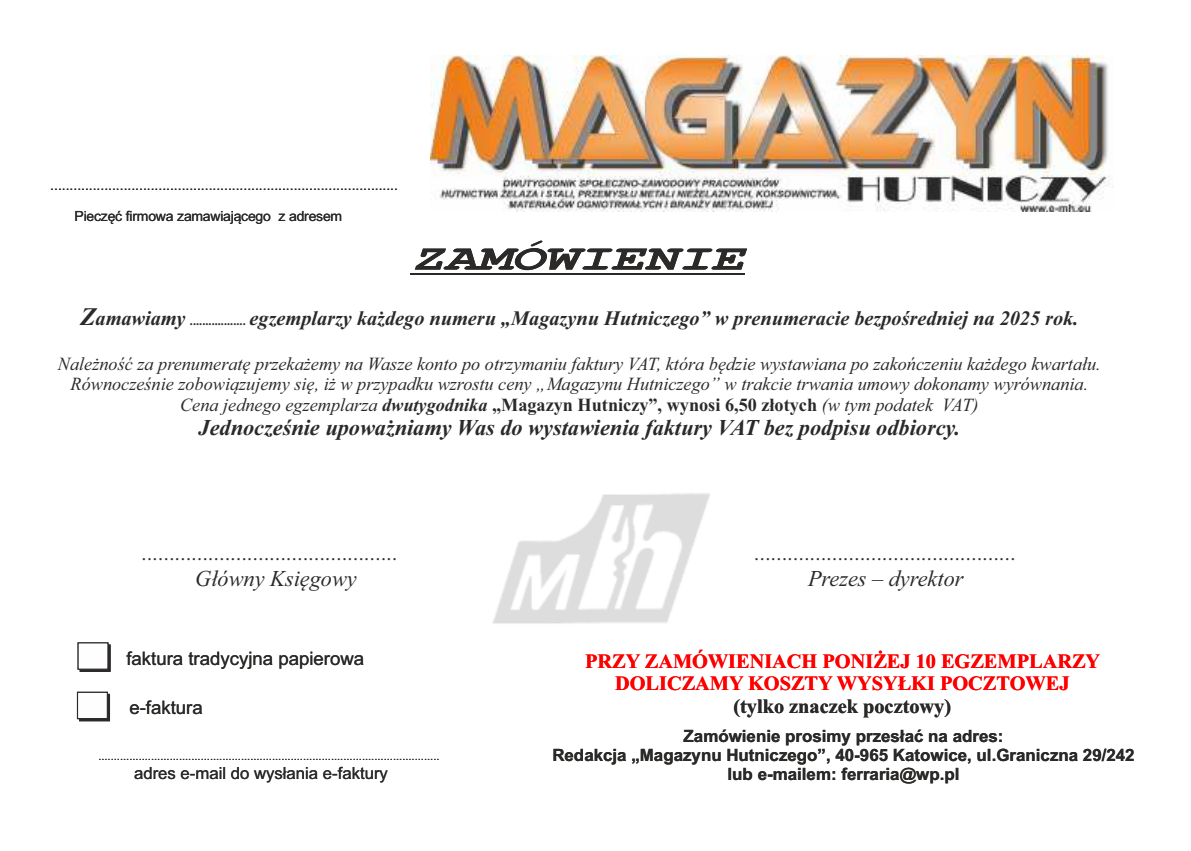
<style>
.page{position:relative;width:1191px;height:851px;background:#fff}
.page>*{position:absolute;margin:0;border:0;box-sizing:border-box;transform-origin:0 0}
.t1{font:italic 700 35.4px "Courier New";color:#2b2a29;scale:1.57 1}
.t2{font:italic 22.6px "Times New Roman";color:#2b2a29}
.t3{font:italic 700 22.6px "Times New Roman";color:#2b2a29}
.t4{font:italic 700 20.6px "Times New Roman";color:#2b2a29}
.t5{font:700 20.4px/22.4px "Times New Roman";color:#f00;text-align:center}
.t6{font:700 20.4px "Times New Roman";color:#2b2a29}
.t7{font:italic 18.6px/20.6px "Times New Roman";color:#2b2a29;text-align:center}
.t8{font:18.6px "Arial";color:#2b2a29}
.t9{font:700 17px/19px "Arial";color:#2b2a29;text-align:center}
.t10{font:16.8px "Arial";color:#2b2a29}
.t11{font:14px "Arial";letter-spacing:-.015em;color:#2b2a29}
.t12{font:13.8px "Arial";color:#2b2a29}
.t13{font:11.2px "Arial";color:#2b2a29}
.s1{font-size:25.2px}
.s2{font-size:12.6px}
.s3{font-weight:700}
.s4{font-weight:700;font-style:normal}
</style>
<div class="page">
<img style="left:492px;top:493px;width:218px;height:131px">
<img style="left:430px;top:55px;width:681px;height:157px">
<hr style="left:411px;top:273px;width:333px;height:1px;background:#2b2a29">
<svg style="left:76px;top:691px;width:34px;height:30px"></svg>
<svg style="left:77px;top:642px;width:34px;height:30px"></svg>
<p class="t12" style="left:50px;top:179px;width:349px">..........................................................................................</p>
<p class="t11" style="left:75px;top:211px;width:269px">Pieczęć firmowa zamawiającego z adresem</p>
<h1 class="t1" style="left:411px;top:247px;width:214px">ZAMÓWIENIE</h1>
<p class="t4" style="left:80px;top:311px;width:999px"><span class="s1">Z</span>amawiamy <span class="s2">..................</span> egzemplarzy każdego numeru „Magazynu Hutniczego” w prenumeracie bezpośredniej na 2025 rok.</p>
<p class="t7" style="left:58px;top:355px;width:1044px">Należność za prenumeratę przekażemy na Wasze konto po otrzymaniu faktury VAT, która będzie wystawiana po zakończeniu każdego kwartału.<br>Równocześnie zobowiązujemy się, iż w przypadku wzrostu ceny „Magazynu Hutniczego” w trakcie trwania umowy dokonamy wyrównania.<br>Cena jednego egzemplarza <span class="s3">dwutygodnika</span> <span class="s4">„Magazyn Hutniczy”, wynosi 6,50 złotych</span> (w tym podatek VAT)</p>
<p class="t3" style="left:198px;top:419px;width:763px">Jednocześnie upoważniamy Was do wystawienia faktury VAT bez podpisu odbiorcy.</p>
<p class="t2" style="left:142px;top:544px;width:258px">..............................................</p>
<p class="t2" style="left:755px;top:544px;width:263px">...............................................</p>
<p class="t2" style="left:195px;top:569px;width:163px">Główny Księgowy</p>
<p class="t2" style="left:808px;top:569px;width:157px">Prezes – dyrektor</p>
<p class="t8" style="left:126px;top:651px;width:239px">faktura tradycyjna papierowa</p>
<p class="t8" style="left:129px;top:700px;width:75px">e-faktura</p>
<p class="t13" style="left:98px;top:752px;width:343px">..............................................................................................................</p>
<p class="t10" style="left:134px;top:767px;width:255px">adres e-mail do wysłania e-faktury</p>
<p class="t5" style="left:585px;top:651px;width:516px">PRZY ZAMÓWIENIACH PONIŻEJ 10 EGZEMPLARZY<br>DOLICZAMY KOSZTY WYSYŁKI POCZTOWEJ</p>
<p class="t6" style="left:733px;top:699px;width:219px">(tylko znaczek pocztowy)</p>
<p class="t9" style="left:552px;top:728px;width:584px">Zamówienie prosimy przesłać na adres:<br>Redakcja „Magazynu Hutniczego”, 40-965 Katowice, ul.Graniczna 29/242 lub e-mailem: ferraria@wp.pl</p>
</div>
